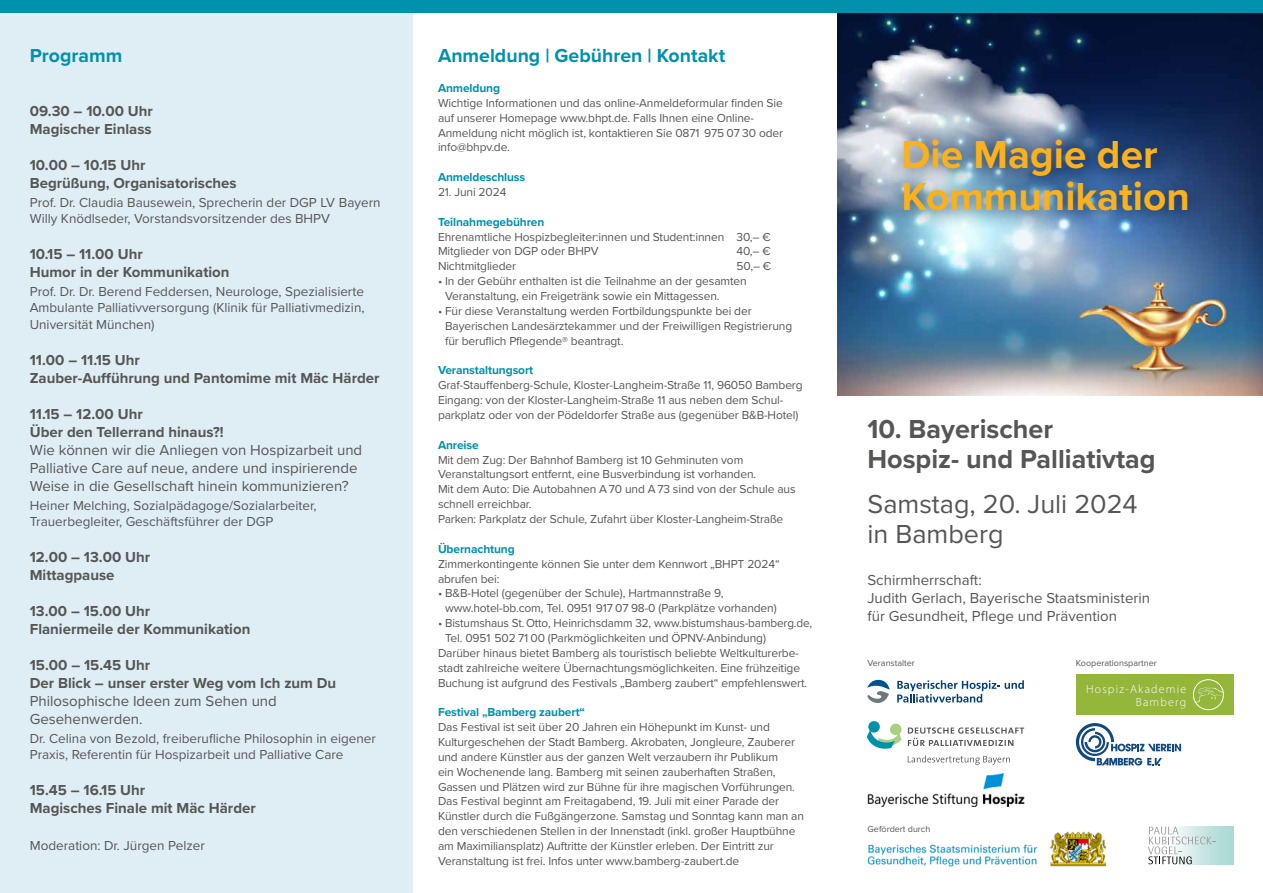
<style>
.page{position:relative;width:1263px;height:893px;background:#fff}
.page>*{position:absolute;margin:0;border:0;box-sizing:border-box;transform-origin:0 0}
.t1{font:700 40.5px/42px "Proxima Nova";color:#f9b11e}
.t2{font:700 27px/30px "Proxima Nova";color:#565655}
.t3{font:27px/30px "Proxima Nova";color:#565655}
.t4{font:700 19.5px "Proxima Nova";color:#0092ad}
.t5{font:700 15px/18px "Proxima Nova";color:#565655}
.t6{font:15px/18px "Proxima Nova";color:#565655}
.t7{font:13.5px/16.5px "Proxima Nova";color:#565655}
.t8{font:12px/14.9px "Proxima Nova";letter-spacing:-.01em;color:#565655}
.t9{font:700 12px "Proxima Nova";letter-spacing:-.01em;color:#0092ad}
.t10{font:300 11.85px/12.9px "Myriad Pro";letter-spacing:.1em;color:#fff;text-align:right}
.t11{font:9px "Proxima Nova";color:#565655}
</style>
<div class="page">
<img style="left:838px;top:13px;width:425px;height:382px">
<div style="left:0;top:0;width:412px;height:893px;background:#dfeef4"></div>
<div style="left:0;top:0;width:1263px;height:13px;background:#0092ad"></div>
<div style="left:888px;top:125px;width:321px;height:106px;background:#05102e;opacity:.75"></div>
<img style="left:867px;top:831px;width:240px;height:36px">
<div style="left:867px;top:825px;width:177px;height:15px;background:#fff"></div>
<div style="left:1076px;top:674px;width:157px;height:40px;background:#94b63b"></div>
<div style="left:1193px;top:679px;width:31px;height:31px;border:1px solid #fff;border-radius:50%"></div>
<svg style="left:1194px;top:685px;width:30px;height:18px"></svg>
<svg style="left:1076px;top:723px;width:105px;height:43px"></svg>
<svg style="left:908px;top:755px;width:102px;height:10px"></svg>
<svg style="left:908px;top:727px;width:116px;height:19px"></svg>
<div style="left:868px;top:721px;width:12px;height:12px;background:#0092ad;border-radius:50%"></div>
<div style="left:890px;top:724px;width:11px;height:11px;background:#abd084;border-radius:50%"></div>
<svg style="left:867px;top:729px;width:34px;height:20px"></svg>
<svg style="left:867px;top:680px;width:23px;height:23px"></svg>
<svg style="left:897px;top:680px;width:127px;height:23px"></svg>
<div style="left:1171px;top:827px;width:62px;height:37px;background:#b1dbd7"></div>
<svg style="left:1148px;top:827px;width:68px;height:37px"></svg>
<img style="left:867px;top:774px;width:158px;height:33px">
<h3 class="t4" style="left:30px;top:41px;width:94px">Programm</h3>
<p class="t5" style="left:30px;top:102px;width:125px">09.30 – 10.00 Uhr<br>Magischer Einlass</p>
<p class="t5" style="left:30px;top:156px;width:208px">10.00 – 10.15 Uhr<br>Begrüßung, Organisatorisches</p>
<p class="t7" style="left:30px;top:193px;width:352px">Prof. Dr. Claudia Bausewein, Sprecherin der DGP LV Bayern<br>Willy Knödlseder, Vorstandsvorsitzender des BHPV</p>
<p class="t5" style="left:30px;top:245px;width:201px">10.15 – 11.00 Uhr<br>Humor in der Kommunikation</p>
<p class="t7" style="left:30px;top:283px;width:336px;text-align:justify">Prof. Dr. Dr. Berend Feddersen, Neurologe, Spezialisierte Ambulante Palliativversorgung (Klinik für Palliativmedizin, Universität München)</p>
<p class="t5" style="left:30px;top:351px;width:351px">11.00 – 11.15 Uhr<br>Zauber-Aufführung und Pantomime mit Mäc Härder</p>
<p class="t5" style="left:30px;top:405px;width:195px">11.15 – 12.00 Uhr<br>Über den Tellerrand hinaus?!</p>
<p class="t6" style="left:30px;top:440px;width:334px">Wie können wir die Anliegen von Hospizarbeit und<br>Palliative Care auf neue, andere und inspirierende<br>Weise in die Gesellschaft hinein kommunizieren?</p>
<p class="t7" style="left:30px;top:496px;width:288px">Heiner Melching, Sozialpädagoge/Sozialarbeiter,<br>Trauerbegleiter, Geschäftsführer der DGP</p>
<p class="t5" style="left:30px;top:548px;width:122px">12.00 – 13.00 Uhr<br>Mittagpause</p>
<p class="t5" style="left:30px;top:602px;width:222px">13.00 – 15.00 Uhr<br>Flaniermeile der Kommunikation</p>
<p class="t5" style="left:30px;top:656px;width:308px">15.00 – 15.45 Uhr<br>Der Blick – unser erster Weg vom Ich zum Du</p>
<p class="t6" style="left:30px;top:691px;width:249px">Philosophische Ideen zum Sehen und<br>Gesehenwerden.</p>
<p class="t7" style="left:30px;top:729px;width:348px">Dr. Celina von Bezold, freiberufliche Philosophin in eigener<br>Praxis, Referentin für Hospizarbeit und Palliative Care</p>
<p class="t5" style="left:30px;top:781px;width:228px">15.45 – 16.15 Uhr<br>Magisches Finale mit Mäc Härder</p>
<p class="t7" style="left:30px;top:836px;width:177px">Moderation: Dr. Jürgen Pelzer</p>
<h3 class="t4" style="left:438px;top:41px;width:289px">Anmeldung | Gebühren | Kontakt</h3>
<p class="t9" style="left:438px;top:79px;width:64px">Anmeldung</p>
<p class="t8" style="left:438px;top:95px;width:347px">Wichtige Informationen und das online-Anmeldeformular finden Sie auf unserer Homepage www.bhpt.de. Falls Ihnen eine Online-Anmeldung nicht möglich ist, kontaktieren Sie 0871 975 07 30 oder info@bhpv.de.</p>
<p class="t9" style="left:438px;top:168px;width:89px">Anmeldeschluss</p>
<p class="t8" style="left:438px;top:184px;width:70px">21. Juni 2024</p>
<p class="t9" style="left:438px;top:213px;width:108px">Teilnahmegebühren</p>
<p class="t8" style="left:438px;top:229px;width:334px">Ehrenamtliche Hospizbegleiter:innen und Student:innen 30,– €<br>Mitglieder von DGP oder BHPV</p>
<p class="t8" style="left:736px;top:243px;width:36px">40,– €</p>
<p class="t8" style="left:438px;top:258px;width:80px">Nichtmitglieder</p>
<p class="t8" style="left:736px;top:258px;width:36px">50,– €</p>
<p class="t8" style="left:445px;top:273px;width:303px;text-indent:-7px">• In der Gebühr enthalten ist die Teilnahme an der gesamten<br>Veranstaltung, ein Freigetränk sowie ein Mittagessen.</p>
<p class="t8" style="left:445px;top:303px;width:349px;text-indent:-7px">• Für diese Veranstaltung werden Fortbildungspunkte bei der<br>Bayerischen Landesärztekammer und der Freiwilligen Registrierung für beruflich Pflegende® beantragt.</p>
<p class="t9" style="left:438px;top:361px;width:97px">Veranstaltungsort</p>
<p class="t8" style="left:438px;top:377px;width:366px">Graf-Stauffenberg-Schule, Kloster-Langheim-Straße 11, 96050 Bamberg<br>Eingang: von der Kloster-Langheim-Straße 11 aus neben dem Schul&shy;parkplatz oder von der Pödeldorfer Straße aus (gegenüber B&amp;B-Hotel)</p>
<p class="t9" style="left:438px;top:436px;width:42px">Anreise</p>
<p class="t8" style="left:438px;top:452px;width:359px">Mit dem Zug: Der Bahnhof Bamberg ist 10 Gehminuten vom Veranstaltungsort entfernt, eine Busverbindung ist vorhanden.<br>Mit dem Auto: Die Autobahnen A 70 und A 73 sind von der Schule aus schnell erreichbar.<br>Parken: Parkplatz der Schule, Zufahrt über Kloster-Langheim-Straße</p>
<p class="t9" style="left:438px;top:540px;width:78px">Übernachtung</p>
<p class="t8" style="left:438px;top:556px;width:343px">Zimmerkontingente können Sie unter dem Kennwort „BHPT 2024“ abrufen bei:</p>
<p class="t8" style="left:445px;top:585px;width:333px;text-indent:-7px">• B&amp;B-Hotel (gegenüber der Schule), Hartmannstraße 9, www.hotel-bb.com, Tel. 0951 917 07 98-0 (Parkplätze vorhanden)</p>
<p class="t8" style="left:438px;top:615px;width:376px">• Bistumshaus St. Otto, Heinrichsdamm 32, www.bistumshaus-bamberg.de,</p>
<p class="t8" style="left:445px;top:630px;width:322px">Tel. 0951 502 71 00 (Parkmöglichkeiten und ÖPNV-Anbindung)</p>
<p class="t8" style="left:438px;top:645px;width:362px">Darüber hinaus bietet Bamberg als touristisch beliebte Weltkulturerbe-</p>
<p class="t8" style="left:438px;top:660px;width:364px">stadt zahlreiche weitere Übernachtungsmöglichkeiten. Eine frühzeitige</p>
<p class="t8" style="left:438px;top:675px;width:371px">Buchung ist aufgrund des Festivals „Bamberg zaubert“ empfehlenswert.</p>
<p class="t9" style="left:438px;top:703px;width:149px">Festival „Bamberg zaubert“</p>
<p class="t8" style="left:438px;top:719px;width:368px">Das Festival ist seit über 20 Jahren ein Höhepunkt im Kunst- und Kulturgeschehen der Stadt Bamberg. Akrobaten, Jongleure, Zauberer und andere Künstler aus der ganzen Welt verzaubern ihr Publikum<br>ein Wochenende lang. Bamberg mit seinen zauberhaften Straßen, Gassen und Plätzen wird zur Bühne für ihre magischen Vorführungen.<br>Das Festival beginnt am Freitagabend, 19. Juli mit einer Parade der Künstler durch die Fußgängerzone. Samstag und Sonntag kann man an den verschiedenen Stellen in der Innenstadt (inkl. großer Hauptbühne am Maximiliansplatz) Auftritte der Künstler erleben. Der Eintritt zur Veranstaltung ist frei. Infos unter www.bamberg-zaubert.de</p>
<h1 class="t1" style="left:901px;top:133px;width:290px">Die Magie der<br>Kommunikation</h1>
<h2 class="t2" style="left:867px;top:413px;width:290px">10. Bayerischer<br>Hospiz- und Palliativtag</h2>
<h2 class="t3" style="left:867px;top:488px;width:272px">Samstag, 20. Juli 2024 in Bamberg</h2>
<p class="t6" style="left:867px;top:570px;width:284px">Schirmherrschaft:<br>Judith Gerlach, Bayerische Staatsministerin für Gesundheit, Pflege und Prävention</p>
<p class="t11" style="left:867px;top:656px;width:49px">Veranstalter</p>
<p class="t11" style="left:1076px;top:656px;width:82px">Kooperationspartner</p>
<p class="t11" style="left:867px;top:822px;width:64px">Gefördert durch</p>
<p class="t10" style="left:1086px;top:682px;width:102px">Hospiz-Akademie<br>Bamberg</p>
</div>
